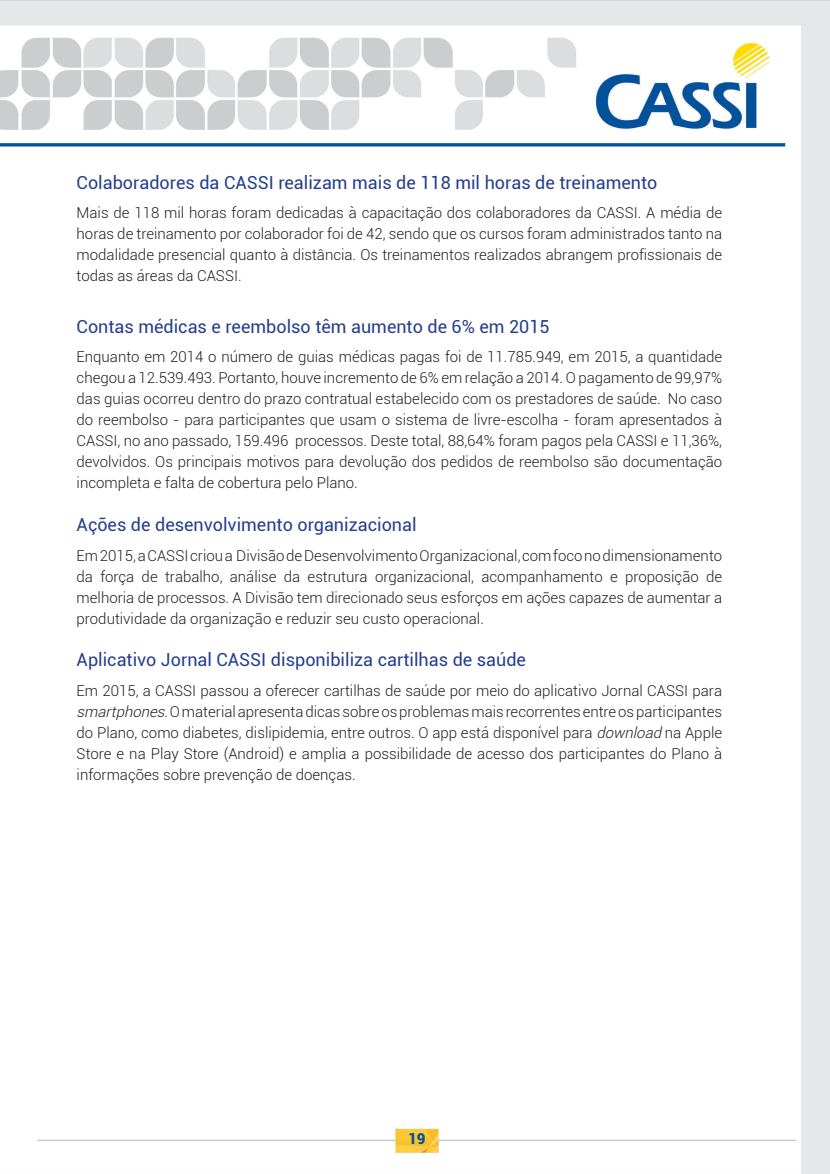
<style>
.page{position:relative;width:830px;height:1174px;background:#fff}
.page>*{position:absolute;margin:0;border:0;box-sizing:border-box;transform-origin:0 0}
.Paragraph_Style_1{font:18px "Roboto";color:#253f8e}
.Paragraph_Style_1-2{font:300 15px/21px "Roboto";color:#231f20;text-align:justify}
.Número_de_página{font:900 15px "Roboto";color:#01529b}
.s1{font-style:italic}
</style>
<div class="page">
<img style="left:0;top:0;width:829px;height:1174px">
<p class="Paragraph_Style_1" style="left:77px;top:170px;width:582px">Colaboradores da CASSI realizam mais de 118 mil horas de treinamento</p>
<p class="Paragraph_Style_1-2" style="left:77px;top:202px;width:646px">Mais de 118 mil horas foram dedicadas à capacitação dos colaboradores da CASSI. A média de horas de treinamento por colaborador foi de 42, sendo que os cursos foram administrados tanto na modalidade presencial quanto à distância. Os treinamentos realizados abrangem profissionais de todas as áreas da CASSI.</p>
<p class="Paragraph_Style_1" style="left:77px;top:314px;width:474px">Contas médicas e reembolso têm aumento de 6% em 2015</p>
<p class="Paragraph_Style_1-2" style="left:77px;top:346px;width:646px">Enquanto em 2014 o número de guias médicas pagas foi de 11.785.949, em 2015, a quantidade chegou a 12.539.493. Portanto, houve incremento de 6% em relação a 2014. O pagamento de 99,97% das guias ocorreu dentro do prazo contratual estabelecido com os prestadores de saúde. No caso do reembolso - para participantes que usam o sistema de livre-escolha - foram apresentados à CASSI, no ano passado, 159.496 processos. Deste total, 88,64% foram pagos pela CASSI e 11,36%, devolvidos. Os principais motivos para devolução dos pedidos de reembolso são documentação incompleta e falta de cobertura pelo Plano.</p>
<p class="Paragraph_Style_1" style="left:77px;top:512px;width:341px">Ações de desenvolvimento organizacional</p>
<p class="Paragraph_Style_1-2" style="left:77px;top:544px;width:646px">Em 2015, a CASSI criou a Divisão de Desenvolvimento Organizacional, com foco no dimensionamento da força de trabalho, análise da estrutura organizacional, acompanhamento e proposição de melhoria de processos. A Divisão tem direcionado seus esforços em ações capazes de aumentar a produtividade da organização e reduzir seu custo operacional.</p>
<p class="Paragraph_Style_1" style="left:77px;top:647px;width:450px">Aplicativo Jornal CASSI disponibiliza cartilhas de saúde</p>
<p class="Paragraph_Style_1-2" style="left:77px;top:679px;width:646px">Em 2015, a CASSI passou a oferecer cartilhas de saúde por meio do aplicativo Jornal CASSI para <span class="s1">smartphones</span>. O material apresenta dicas sobre os problemas mais recorrentes entre os participantes do Plano, como diabetes, dislipidemia, entre outros. O app está disponível para <span class="s1">download</span> na Apple Store e na Play Store (Android) e amplia a possibilidade de acesso dos participantes do Plano à informações sobre prevenção de doenças.</p>
<p class="Número_de_página" style="left:408px;top:1128px;width:19px">19</p>
</div>
